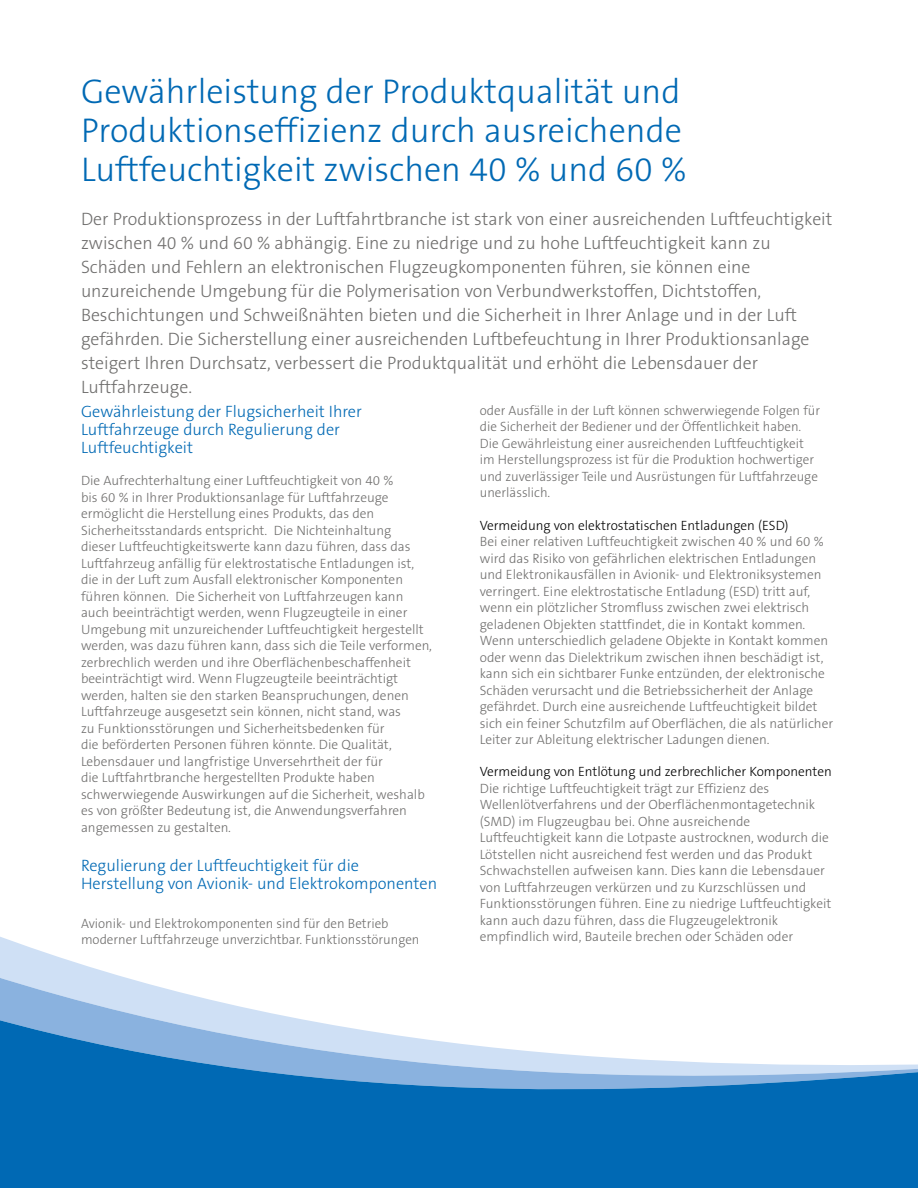
<style>
.page{position:relative;width:918px;height:1188px;background:#fff}
.page>*{position:absolute;margin:0;border:0;box-sizing:border-box;transform-origin:0 0}
.t1{font:300 34.5px/39px "The Sans B W3";color:#0069b4}
.t2{font:300 18px/24px "The Sans B W3";color:#706f6e}
.t3{font:300 16.5px/18px "The Sans B W3";color:#0069b4}
.t4{font:300 13.5px/16.5px "The Sans B W3";color:#706f6e}
.t5{font:300 13.5px "The Sans B W3";color:#000}
</style>
<div class="page">
<svg style="left:0;top:937px;width:113px;height:37px"></svg>
<svg style="left:0;top:974px;width:194px;height:22px;fill:#cfe0f5"></svg>
<svg style="left:0;top:996px;width:918px;height:192px;fill:#0069b4"></svg>
<h1 class="t1" style="left:81px;top:72px;width:607px">Gewährleistung der Produktqualität und<br>Produktionseffizienz durch ausreichende<br>Luftfeuchtigkeit zwischen 40 % und 60 %</h1>
<p class="t2" style="left:81px;top:207px;width:753px">Der Produktionsprozess in der Luftfahrtbranche ist stark von einer ausreichenden Luftfeuchtigkeit zwischen 40 % und 60 % abhängig. Eine zu niedrige und zu hohe Luftfeuchtigkeit kann zu Schäden und Fehlern an elektronischen Flugzeugkomponenten führen, sie können eine unzureichende Umgebung für die Polymerisation von Verbundwerkstoffen, Dichtstoffen, Beschichtungen und Schweißnähten bieten und die Sicherheit in Ihrer Anlage und in der Luft gefährden. Die Sicherstellung einer ausreichenden Luftbefeuchtung in Ihrer Produktionsanlage steigert Ihren Durchsatz, verbessert die Produktqualität und erhöht die Lebensdauer der Luftfahrzeuge.</p>
<p class="t3" style="left:81px;top:403px;width:282px">Gewährleistung der Flugsicherheit Ihrer<br>Luftfahrzeuge durch Regulierung der<br>Luftfeuchtigkeit</p>
<p class="t4" style="left:81px;top:473px;width:353px">Die Aufrechterhaltung einer Luftfeuchtigkeit von 40 %<br>bis 60 % in Ihrer Produktionsanlage für Luftfahrzeuge ermöglicht die Herstellung eines Produkts, das den Sicherheitsstandards entspricht. Die Nichteinhaltung<br>dieser Luftfeuchtigkeitswerte kann dazu führen, dass das Luftfahrzeug anfällig für elektrostatische Entladungen ist, die in der Luft zum Ausfall elektronischer Komponenten führen können. Die Sicherheit von Luftfahrzeugen kann auch beeinträchtigt werden, wenn Flugzeugteile in einer Umgebung mit unzureichender Luftfeuchtigkeit hergestellt werden, was dazu führen kann, dass sich die Teile verformen, zerbrechlich werden und ihre Oberflächenbeschaffenheit beeinträchtigt wird. Wenn Flugzeugteile beeinträchtigt werden, halten sie den starken Beanspruchungen, denen Luftfahrzeuge ausgesetzt sein können, nicht stand, was<br>zu Funktionsstörungen und Sicherheitsbedenken für<br>die beförderten Personen führen könnte. Die Qualität, Lebensdauer und langfristige Unversehrtheit der für<br>die Luftfahrtbranche hergestellten Produkte haben schwerwiegende Auswirkungen auf die Sicherheit, weshalb es von größter Bedeutung ist, die Anwendungsverfahren angemessen zu gestalten.</p>
<p class="t3" style="left:81px;top:857px;width:358px">Regulierung der Luftfeuchtigkeit für die<br>Herstellung von Avionik- und Elektrokomponenten</p>
<p class="t4" style="left:81px;top:915px;width:340px">Avionik- und Elektrokomponenten sind für den Betrieb moderner Luftfahrzeuge unverzichtbar. Funktionsstörungen</p>
<p class="t4" style="left:480px;top:402px;width:342px">oder Ausfälle in der Luft können schwerwiegende Folgen für die Sicherheit der Bediener und der Öffentlichkeit haben.<br>Die Gewährleistung einer ausreichenden Luftfeuchtigkeit im Herstellungsprozess ist für die Produktion hochwertiger und zuverlässiger Teile und Ausrüstungen für Luftfahrzeuge unerlässlich.</p>
<p class="t5" style="left:480px;top:516px;width:310px">Vermeidung von elektrostatischen Entladungen (ESD)</p>
<p class="t4" style="left:480px;top:533px;width:355px">Bei einer relativen Luftfeuchtigkeit zwischen 40 % und 60 % wird das Risiko von gefährlichen elektrischen Entladungen und Elektronikausfällen in Avionik- und Elektroniksystemen verringert. Eine elektrostatische Entladung (ESD) tritt auf, wenn ein plötzlicher Stromfluss zwischen zwei elektrisch geladenen Objekten stattfindet, die in Kontakt kommen.<br>Wenn unterschiedlich geladene Objekte in Kontakt kommen oder wenn das Dielektrikum zwischen ihnen beschädigt ist, kann sich ein sichtbarer Funke entzünden, der elektronische Schäden verursacht und die Betriebssicherheit der Anlage gefährdet. Durch eine ausreichende Luftfeuchtigkeit bildet sich ein feiner Schutzfilm auf Oberflächen, die als natürlicher Leiter zur Ableitung elektrischer Ladungen dienen.</p>
<p class="t5" style="left:480px;top:763px;width:354px">Vermeidung von Entlötung und zerbrechlicher Komponenten</p>
<p class="t4" style="left:480px;top:780px;width:353px">Die richtige Luftfeuchtigkeit trägt zur Effizienz des Wellenlötverfahrens und der Oberflächenmontagetechnik (SMD) im Flugzeugbau bei. Ohne ausreichende Luftfeuchtigkeit kann die Lotpaste austrocknen, wodurch die Lötstellen nicht ausreichend fest werden und das Produkt Schwachstellen aufweisen kann. Dies kann die Lebensdauer von Luftfahrzeugen verkürzen und zu Kurzschlüssen und Funktionsstörungen führen. Eine zu niedrige Luftfeuchtigkeit kann auch dazu führen, dass die Flugzeugelektronik empfindlich wird, Bauteile brechen oder Schäden oder</p>
</div>
